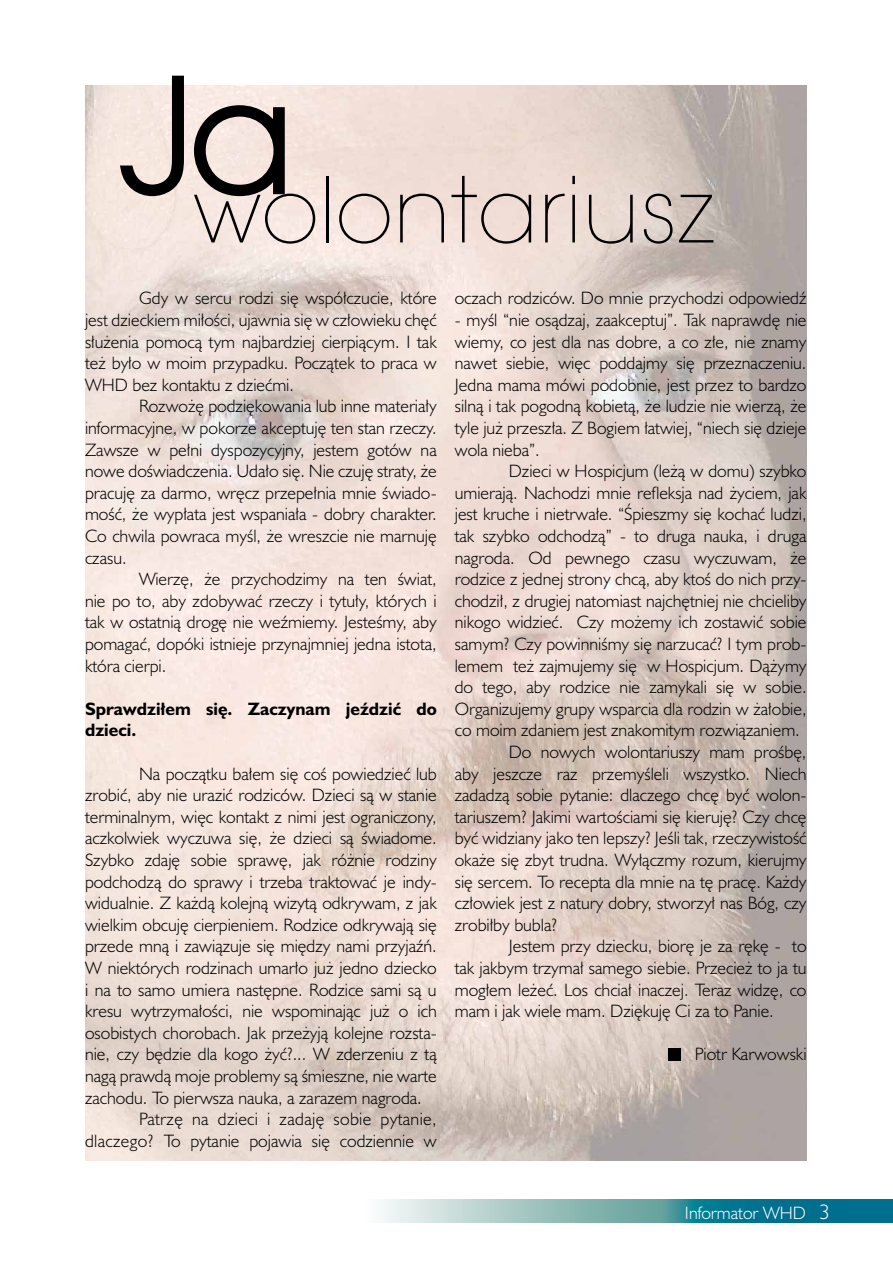
<style>
.page{position:relative;width:893px;height:1263px;background:#fff}
.page>*{position:absolute;margin:0;border:0;box-sizing:border-box;transform-origin:0 0}
.t1{font:200 90px "Pavant Garde";color:#000}
.t2{font:300 18px/21.6px "Humanist 521 PL";color:#000;text-align:justify}
.t3{font:700 18px/21.6px "Humanist 521 PL";color:#000}
.t4{font:300 18px "Humanist 521 PL";letter-spacing:.02em;color:#000}
.t5{font:300 18px "Humanist 521 PL";color:#fff}
.s1{font-size:21px}
</style>
<div class="page">
<svg style="left:382px;top:1199px;width:511px;height:23px;background:#60a3ad"></svg>
<img style="left:85px;top:85px;width:669px;height:644px">
<img style="left:754px;top:85px;width:52px;height:1076px">
<img style="left:85px;top:729px;width:671px;height:432px">
<svg style="left:116px;top:75px;width:172px;height:125px;background:#b8aeaa"></svg>
<div style="left:668px;top:1048px;width:13px;height:12px;background:#000"></div>
<h1 class="t1" style="left:193px;top:158px;width:523px">wolontariusz</h1>
<p class="t2" style="left:85px;top:287px;width:353px;text-indent:54px">Gdy w sercu rodzi si´ wspó∏czucie, które jest dzieckiem mi∏oÊci, ujawnia si´ w cz∏owieku ch´ç s∏u˝enia pomocà tym najbardziej cierpiàcym. I tak te˝ by∏o w moim przypadku. Poczàtek to praca w WHD bez kontaktu z dzieçmi.</p>
<p class="t2" style="left:85px;top:395px;width:353px;text-indent:54px">Rozwo˝´ podzi´kowania lub inne materia∏y informacyjne, w pokorze akceptuj´ ten stan rzeczy.<br>Zawsze w pe∏ni dyspozycyjny, jestem gotów na nowe doÊwiadczenia. Uda∏o si´. Nie czuj´ straty, ˝e pracuj´ za darmo, wr´cz przepe∏nia mnie Êwiado&shy;moÊç, ˝e wyp∏ata jest wspania∏a - dobry charakter.<br>Co chwila powraca myÊl, ˝e wreszcie nie marnuj´ czasu.</p>
<p class="t2" style="left:85px;top:568px;width:353px;text-indent:54px">Wierz´, ˝e przychodzimy na ten Êwiat, nie po to, aby zdobywaç rzeczy i tytu∏y, których i tak w ostatnià drog´ nie weêmiemy. JesteÊmy, aby pomagaç, dopóki istnieje przynajmniej jedna istota, która cierpi.</p>
<p class="t3" style="left:85px;top:697px;width:353px">Sprawdzi∏em si´. Zaczynam jeêdziç do dzieci.</p>
<p class="t2" style="left:139px;top:762px;width:299px">Na poczàtku ba∏em si´ coÊ powiedzieç lub</p>
<p class="t2" style="left:85px;top:784px;width:353px">zrobiç, aby nie uraziç rodziców. Dzieci sà w stanie</p>
<p class="t2" style="left:85px;top:805px;width:353px">terminalnym, wi´c kontakt z nimi jest ograniczony,</p>
<p class="t2" style="left:85px;top:827px;width:353px">aczkolwiek wyczuwa si´, ˝e dzieci sà Êwiadome.</p>
<p class="t2" style="left:85px;top:849px;width:353px">Szybko zdaj´ sobie spraw´, jak ró˝nie rodziny</p>
<p class="t2" style="left:85px;top:870px;width:353px">podchodzà do sprawy i trzeba traktowaç je indy-</p>
<p class="t2" style="left:85px;top:892px;width:353px">widualnie. Z ka˝dà kolejnà wizytà odkrywam, z jak</p>
<p class="t2" style="left:85px;top:913px;width:353px">wielkim obcuj´ cierpieniem. Rodzice odkrywajà si´</p>
<p class="t2" style="left:85px;top:935px;width:353px">przede mnà i zawiàzuje si´ mi´dzy nami przyjaêƒ.</p>
<p class="t2" style="left:85px;top:957px;width:353px">W niektórych rodzinach umar∏o ju˝ jedno dziecko</p>
<p class="t2" style="left:85px;top:978px;width:353px">i na to samo umiera nast´pne. Rodzice sami sà u</p>
<p class="t2" style="left:85px;top:1000px;width:353px">kresu wytrzyma∏oÊci, nie wspominajàc ju˝ o ich</p>
<p class="t2" style="left:85px;top:1021px;width:353px">osobistych chorobach. Jak prze˝yjà kolejne rozsta-</p>
<p class="t2" style="left:85px;top:1043px;width:353px">nie, czy b´dzie dla kogo ˝yç?... W zderzeniu z tà</p>
<p class="t2" style="left:85px;top:1065px;width:353px">nagà prawdà moje problemy sà Êmieszne, nie warte</p>
<p class="t2" style="left:85px;top:1086px;width:338px">zachodu. To pierwsza nauka, a zarazem nagroda.</p>
<p class="t4" style="left:139px;top:1108px;width:299px">Patrz´ na dzieci i zadaj´ sobie pytanie,</p>
<p class="t2" style="left:85px;top:1129px;width:353px">dlaczego? To pytanie pojawia si´ codziennie w</p>
<p class="t2" style="left:455px;top:287px;width:353px">oczach rodziców. Do mnie przychodzi odpowiedê</p>
<p class="t2" style="left:455px;top:309px;width:353px">- myÊl “nie osàdzaj, zaakceptuj”. Tak naprawd´ nie wiemy, co jest dla nas dobre, a co z∏e, nie znamy nawet siebie, wi´c poddajmy si´ przeznaczeniu.<br>Jedna mama mówi podobnie, jest przez to bardzo silnà i tak pogodnà kobietà, ˝e ludzie nie wierzà, ˝e tyle ju˝ przesz∏a. Z Bogiem ∏atwiej, “niech si´ dzieje wola nieba”.</p>
<p class="t2" style="left:509px;top:460px;width:299px">Dzieci w Hospicjum (le˝à w domu) szybko</p>
<p class="t2" style="left:455px;top:481px;width:353px">umierajà. Nachodzi mnie refleksja nad ˝yciem, jak</p>
<p class="t2" style="left:455px;top:503px;width:353px">jest kruche i nietrwa∏e. “Âpieszmy si´ kochaç ludzi,</p>
<p class="t2" style="left:455px;top:525px;width:353px">tak szybko odchodzà” - to druga nauka, i druga</p>
<p class="t2" style="left:455px;top:546px;width:353px">nagroda. Od pewnego czasu wyczuwam, ˝e</p>
<p class="t2" style="left:455px;top:568px;width:353px">rodzice z jednej strony chcà, aby ktoÊ do nich przy-</p>
<p class="t2" style="left:455px;top:589px;width:353px">chodzi∏, z drugiej natomiast najch´tniej nie chcieliby</p>
<p class="t2" style="left:455px;top:611px;width:353px">nikogo widzieç. Czy mo˝emy ich zostawiç sobie</p>
<p class="t2" style="left:455px;top:633px;width:353px">samym? Czy powinniÊmy si´ narzucaç? I tym prob-</p>
<p class="t2" style="left:455px;top:654px;width:353px">lemem te˝ zajmujemy si´ w Hospicjum. Dà˝ymy</p>
<p class="t2" style="left:455px;top:676px;width:353px">do tego, aby rodzice nie zamykali si´ w sobie.</p>
<p class="t2" style="left:455px;top:697px;width:353px">Organizujemy grupy wsparcia dla rodzin w ˝a∏obie,</p>
<p class="t2" style="left:455px;top:719px;width:347px">co moim zdaniem jest znakomitym rozwiàzaniem.</p>
<p class="t2" style="left:509px;top:741px;width:299px">Do nowych wolontariuszy mam proÊb´,</p>
<p class="t2" style="left:455px;top:762px;width:353px">aby jeszcze raz przemyÊleli wszystko. Niech</p>
<p class="t2" style="left:455px;top:784px;width:353px">zadadzà sobie pytanie: dlaczego chc´ byç wolon-</p>
<p class="t2" style="left:455px;top:805px;width:353px">tariuszem? Jakimi wartoÊciami si´ kieruj´? Czy chc´</p>
<p class="t2" style="left:455px;top:827px;width:353px">byç widziany jako ten lepszy? JeÊli tak, rzeczywistoÊç</p>
<p class="t2" style="left:455px;top:849px;width:353px">oka˝e si´ zbyt trudna. Wy∏àczmy rozum, kierujmy</p>
<p class="t2" style="left:455px;top:870px;width:353px">si´ sercem. To recepta dla mnie na t´ prac´. Ka˝dy</p>
<p class="t2" style="left:455px;top:892px;width:353px">cz∏owiek jest z natury dobry, stworzy∏ nas Bóg, czy</p>
<p class="t2" style="left:455px;top:913px;width:104px">zrobi∏by bubla?</p>
<p class="t2" style="left:509px;top:935px;width:299px">Jestem przy dziecku, bior´ je za r´k´ - to</p>
<p class="t2" style="left:455px;top:957px;width:353px">tak jakbym trzyma∏ samego siebie. Przecie˝ to ja tu</p>
<p class="t2" style="left:455px;top:978px;width:353px">mog∏em le˝eç. Los chcia∏ inaczej. Teraz widz´, co</p>
<p class="t2" style="left:455px;top:1000px;width:321px">mam i jak wiele mam. Dzi´kuj´ Ci za to Panie.</p>
<p class="t2" style="left:695px;top:1043px;width:113px">Piotr Karwowski</p>
<p class="t5" style="left:685px;top:1202px;width:147px">Informator WHD <span class="s1">3</span></p>
</div>
